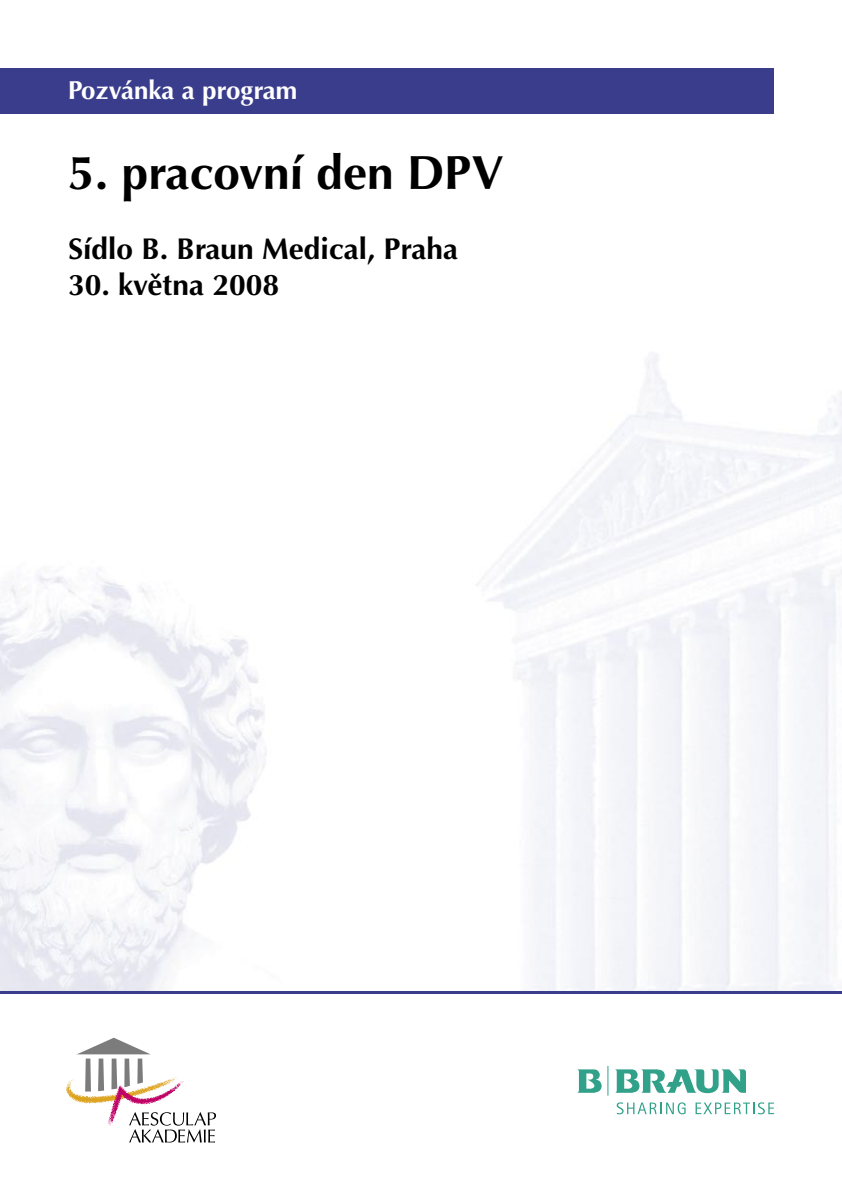
<style>
.page{position:relative;width:842px;height:1191px;background:#fff}
.page>*{position:absolute;margin:0;border:0;box-sizing:border-box;transform-origin:0 0}
._1st_-_Titulek{font:700 48px "Optima CE";color:#000}
._1st_-_Termín{font:700 30px "Optima CE";color:#000}
.Záhlaví{font:700 26px "Optima CE";color:#fff}
</style>
<div class="page">
<div style="left:0;top:68px;width:774px;height:45px;background:#3a3d8c"></div>
<img style="left:0;top:573px;width:266px;height:418px">
<svg style="left:66px;top:1037px;width:150px;height:105px"></svg>
<hr style="left:0;top:991px;width:842px;height:3px;background:#3a3d8c">
<svg style="left:617px;top:1102px;width:69px;height:12px"></svg>
<svg style="left:695px;top:1102px;width:79px;height:12px"></svg>
<svg style="left:615px;top:1069px;width:131px;height:24px"></svg>
<svg style="left:577px;top:1066px;width:31px;height:29px"></svg>
<p class="Záhlaví" style="left:68px;top:77px;width:231px">Pozvánka a program</p>
<p class="_1st_-_Titulek" style="left:68px;top:148px;width:437px">5. pracovní den DPV</p>
<p class="_1st_-_Termín" style="left:68px;top:233px;width:392px">Sídlo B. Braun Medical, Praha</p>
<p class="_1st_-_Termín" style="left:68px;top:269px;width:213px">30. května 2008</p>
</div>
